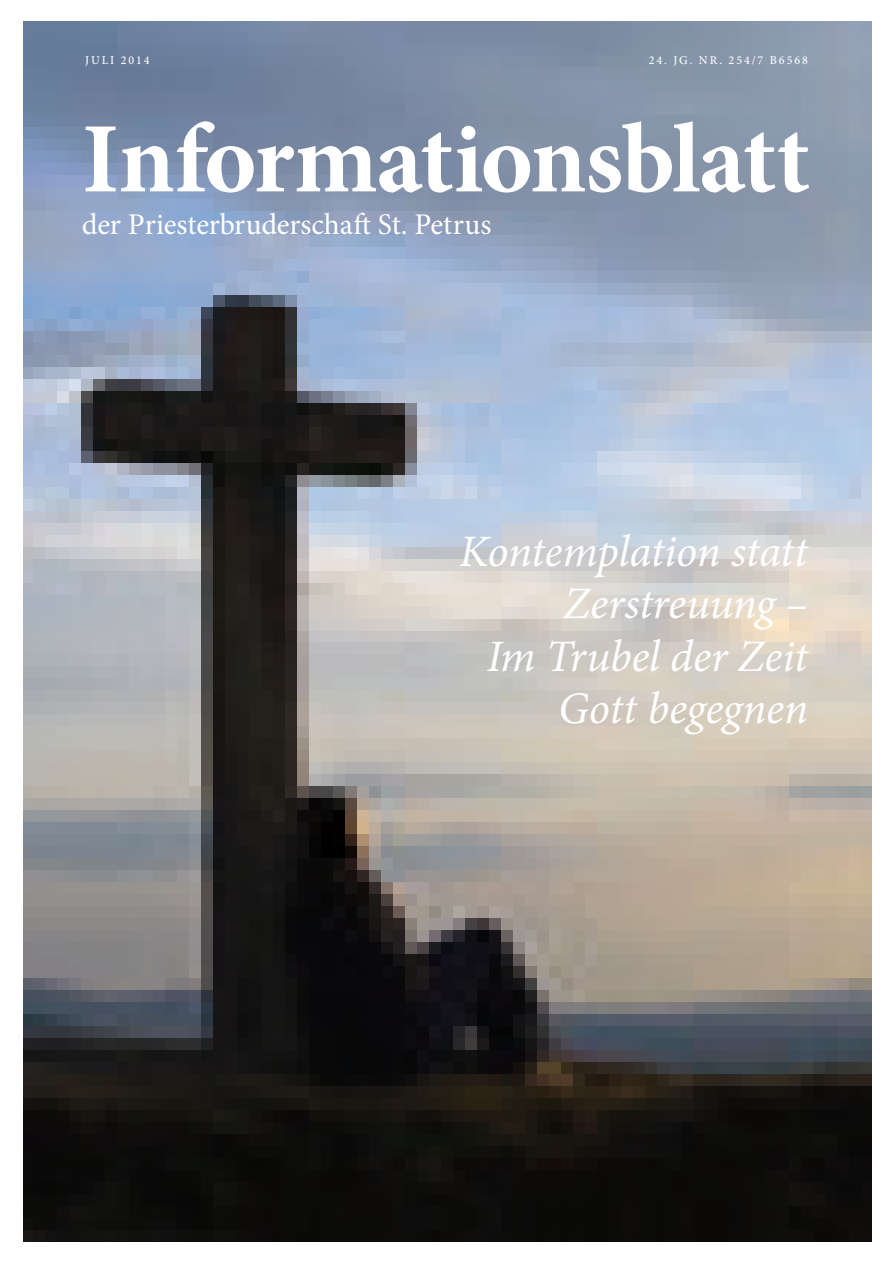
<style>
.page{position:relative;width:893px;height:1263px;background:#fff}
.page>*{position:absolute;margin:0;border:0;box-sizing:border-box;transform-origin:0 0}
.t1{font:700 99.75px "Minion Pro";letter-spacing:-.015em;color:#fff}
.t2{font:italic 45px/52.5px "Minion Pro";letter-spacing:-.01em;color:#fff;text-align:right}
.t3{font:30px "Minion Pro";letter-spacing:-.005em;color:#fff}
.t4{font:500 12px "Minion Pro";letter-spacing:.16em;color:#fff}
</style>
<div class="page">
<img style="left:23px;top:21px;width:849px;height:1220px">
<p class="t4" style="left:85px;top:52px;width:66px">JULI 2014</p>
<p class="t4" style="left:649px;top:52px;width:161px">24. JG. NR. 254/7 B6568</p>
<h1 class="t1" style="left:82px;top:89px;width:730px">Informationsblatt</h1>
<p class="t3" style="left:82px;top:204px;width:411px">der Priesterbruderschaft St. Petrus</p>
<p class="t2" style="left:459px;top:525px;width:350px">Kontemplation statt<br>Zerstreuung –<br>Im Trubel der Zeit<br>Gott begegnen</p>
</div>
